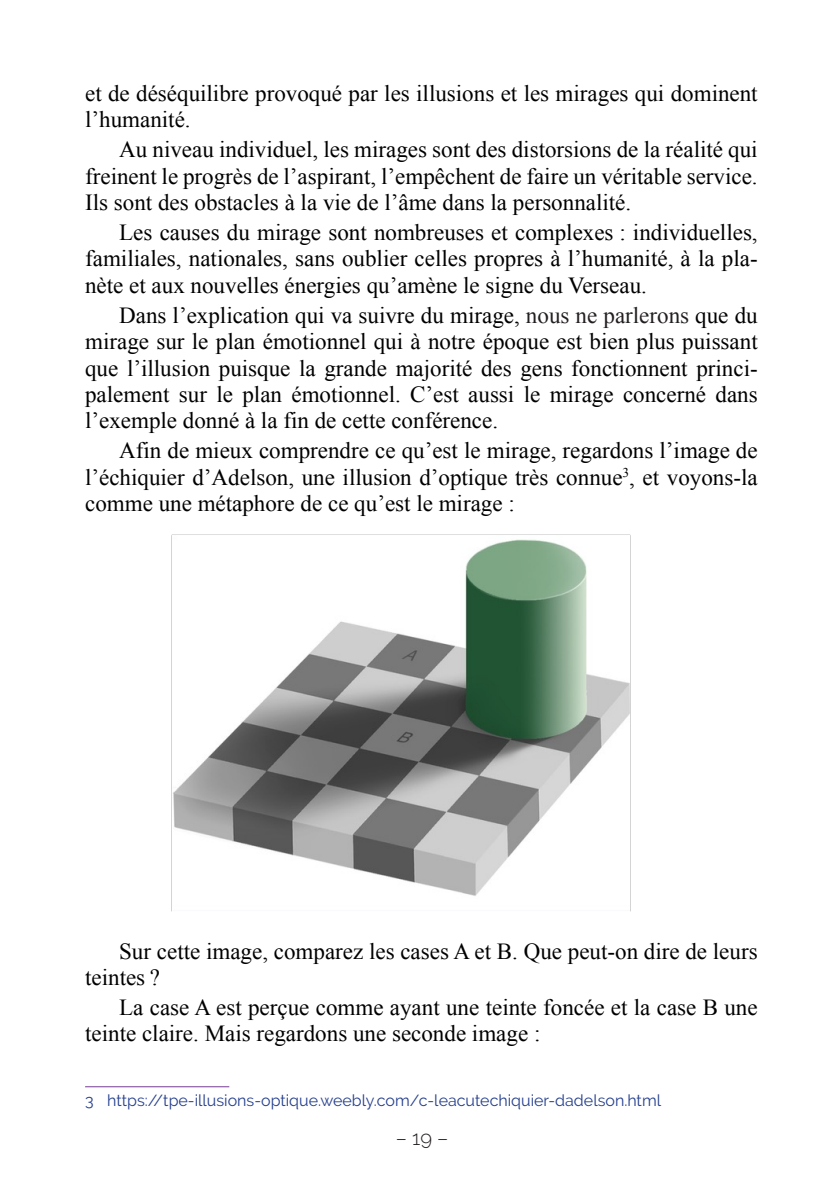
<style>
.page{position:relative;width:840px;height:1191px;background:#fff}
.page>*{position:absolute;margin:0;border:0;box-sizing:border-box;transform-origin:0 0}
.t1{font:23px/26.4px "Times New Roman";color:#000;text-align:justify}
.t2{font:300 20px "Raleway";color:#231f20}
.notes{font:16px "Raleway";color:#253f8e}
.s1{color:#231f20}
</style>
<div class="page">
<hr style="left:85px;top:1086px;width:144px;height:1px;background:#8c5ca6">
<img style="left:171px;top:534px;width:459px;height:377px">
<p class="t1" style="left:85px;top:80px;width:673px">et de déséquilibre provoqué par les illusions et les mirages qui dominent l’humanité.</p>
<p class="t1" style="left:85px;top:136px;width:673px;text-indent:34px">Au niveau individuel, les mirages sont des distorsions de la réalité qui freinent le progrès de l’aspirant, l’empêchent de faire un véritable service.<br>Ils sont des obstacles à la vie de l’âme dans la personnalité.</p>
<p class="t1" style="left:85px;top:219px;width:673px;text-indent:34px">Les causes du mirage sont nombreuses et complexes : individuelles, familiales, nationales, sans oublier celles propres à l’humanité, à la pla&shy;nète et aux nouvelles énergies qu’amène le signe du Verseau.</p>
<p class="t1" style="left:85px;top:301px;width:673px;text-indent:34px">Dans l’explication qui va suivre du mirage, <span class="s1">nous ne parlerons</span> que du mirage sur le plan émotionnel qui à notre époque est bien plus puissant que l’illusion puisque la grande majorité des gens fonctionnent princi&shy;palement sur le plan émotionnel. C’est aussi le mirage concerné dans l’exemple donné à la fin de cette conférence.</p>
<p class="t1" style="left:85px;top:437px;width:673px;text-indent:34px">Afin de mieux comprendre ce qu’est le mirage, regardons l’image de l’échiquier d’Adelson, une illusion d’optique très connue<sup>3</sup>, et voyons-la comme une métaphore de ce qu’est le mirage :</p>
<p class="t1" style="left:85px;top:937px;width:673px;text-indent:34px">Sur cette image, comparez les cases A et B. Que peut-on dire de leurs teintes ?</p>
<p class="t1" style="left:85px;top:993px;width:673px;text-indent:34px">La case A est perçue comme ayant une teinte foncée et la case B une teinte claire. Mais regardons une seconde image :</p>
<p class="notes" style="left:85px;top:1091px;width:577px">3 https://tpe-illusions-optique.weebly.com/c-leacutechiquier-dadelson.html</p>
<p class="t2" style="left:395px;top:1125px;width:54px">– 19 –</p>
</div>
